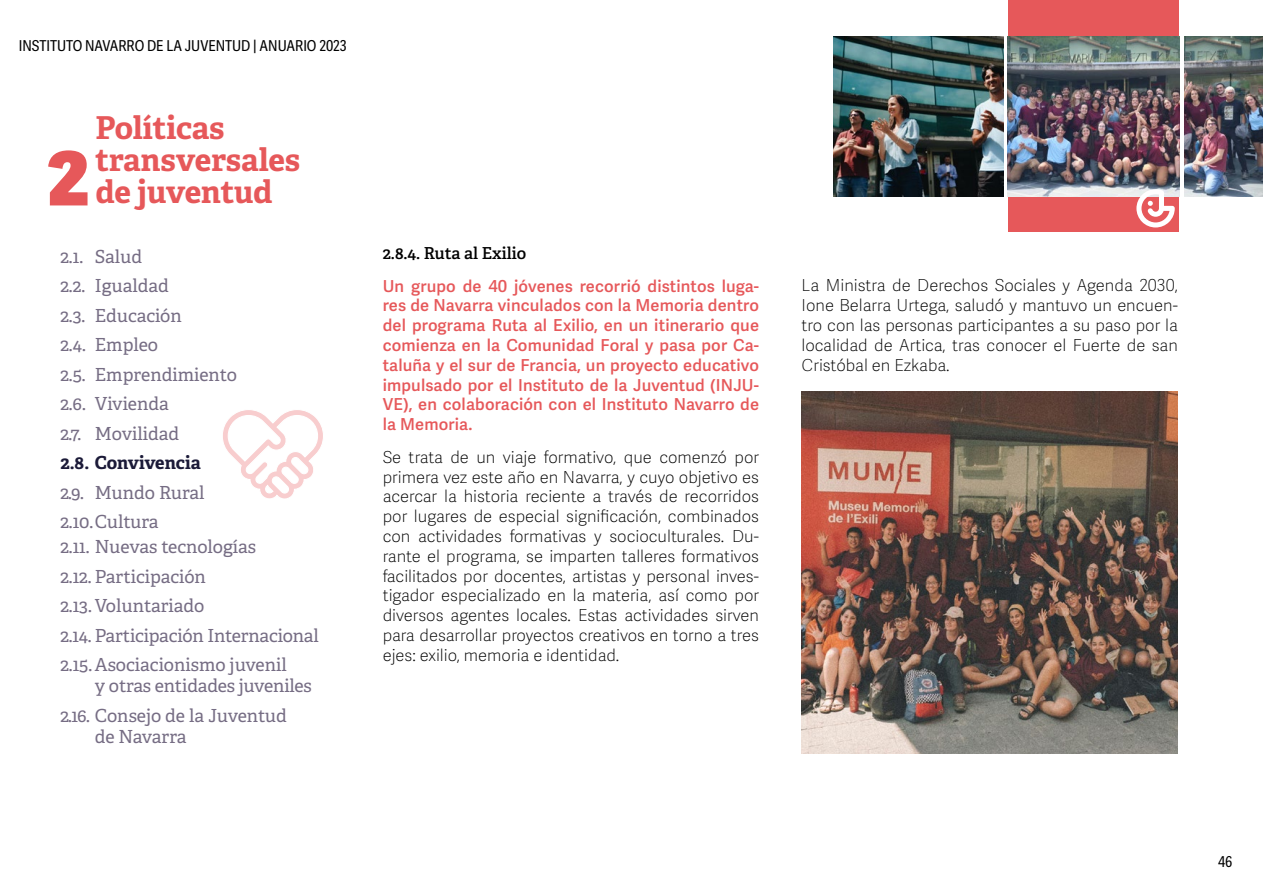
<style>
.page{position:relative;width:1263px;height:893px;background:#fff}
.page>*{position:absolute;margin:0;border:0;box-sizing:border-box;transform-origin:0 0}
.t1{font:800 74.7px "Adelle Sans";color:#e6585a}
.t2{font:700 31.5px/31.5px "Adelle PE";letter-spacing:-.005em;color:#e6585a}
.t3{font:18px/29.5px "Adelle PE";letter-spacing:-.005em;color:#766d84}
.t4{font:700 18px "Adelle PE";letter-spacing:-.005em;color:#1b1a38}
.t5{font:18px "Adelle PE";letter-spacing:-.025em;color:#766d84}
.t6{font:100 16.5px/19.8px "Adelle Sans";color:#000;text-align:justify}
.t7{font:600 16.5px/19.8px "Adelle Sans";letter-spacing:.01em;color:#e6585a;text-align:justify}
.t8{font:16.5px "Adelle PE Sb";color:#000}
.t9{font:15px "Adelle Sans Cnd";color:#000}
</style>
<div class="page">
<div style="left:1008px;top:195px;width:170px;height:37px;background:#e6585a"></div>
<svg style="left:223px;top:410px;width:100px;height:89px"></svg>
<img style="left:833px;top:37px;width:170px;height:159px">
<div style="left:1008px;top:0;width:170px;height:37px;background:#e6585a"></div>
<img style="left:1008px;top:37px;width:171px;height:159px">
<img style="left:1184px;top:37px;width:79px;height:159px">
<img style="left:801px;top:392px;width:377px;height:362px">
<svg style="left:1136px;top:189px;width:39px;height:38px"></svg>
<p class="t9" style="left:19px;top:37px;width:329px">INSTITUTO NAVARRO DE LA JUVENTUD | ANUARIO 2023</p>
<h1 class="t1" style="left:47px;top:131px;width:43px">2</h1>
<h2 class="t2" style="left:95px;top:111px;width:206px">Políticas transversales de juventud</h2>
<p class="t3" style="left:60px;top:241px;width:178px">2.1. Salud<br>2.2. Igualdad<br>2.3. Educación<br>2.4. Empleo<br>2.5. Emprendimiento<br>2.6. Vivienda<br>2.7. Movilidad</p>
<p class="t4" style="left:60px;top:450px;width:142px">2.8. Convivencia</p>
<p class="t3" style="left:60px;top:477px;width:146px">2.9. Mundo Rural<br>2.10.Cultura</p>
<p class="t3" style="left:60px;top:531px;width:260px">2.11. Nuevas tecnologías<br>2.12. Participación<br>2.13. Voluntariado<br>2.14. Participación Internacional<br>2.15. Asociacionismo juvenil</p>
<p class="t3" style="left:60px;top:670px;width:253px;text-indent:35px">y otras entidades juveniles<br>2.16. Consejo de la Juventud</p>
<p class="t5" style="left:95px;top:723px;width:93px">de Navarra</p>
<p class="t8" style="left:383px;top:241px;width:145px">2.8.4. Ruta al Exilio</p>
<p class="t7" style="left:383px;top:276px;width:378px">Un grupo de 40 jóvenes recorrió distintos luga&shy;res de Navarra vinculados con la Memoria dentro del programa Ruta al Exilio, en un itinerario que comienza en la Comunidad Foral y pasa por Ca&shy;taluña y el sur de Francia, un proyecto educativo impulsado por el Instituto de la Juventud (INJU-VE), en colaboración con el Instituto Navarro de la Memoria.</p>
<p class="t6" style="left:383px;top:448px;width:378px">Se trata de un viaje formativo, que comenzó por primera vez este año en Navarra, y cuyo objetivo es acercar la historia reciente a través de recorridos por lugares de especial significación, combinados con actividades formativas y socioculturales. Du&shy;rante el programa, se imparten talleres formativos facilitados por docentes, artistas y personal inves&shy;tigador especializado en la materia, así como por diversos agentes locales. Estas actividades sirven para desarrollar proyectos creativos en torno a tres ejes: exilio, memoria e identidad.</p>
<p class="t6" style="left:801px;top:276px;width:378px">La Ministra de Derechos Sociales y Agenda 2030, Ione Belarra Urtega, saludó y mantuvo un encuen&shy;tro con las personas participantes a su paso por la localidad de Artica, tras conocer el Fuerte de san Cristóbal en Ezkaba.</p>
<p class="t9" style="left:1218px;top:853px;width:16px">46</p>
</div>
